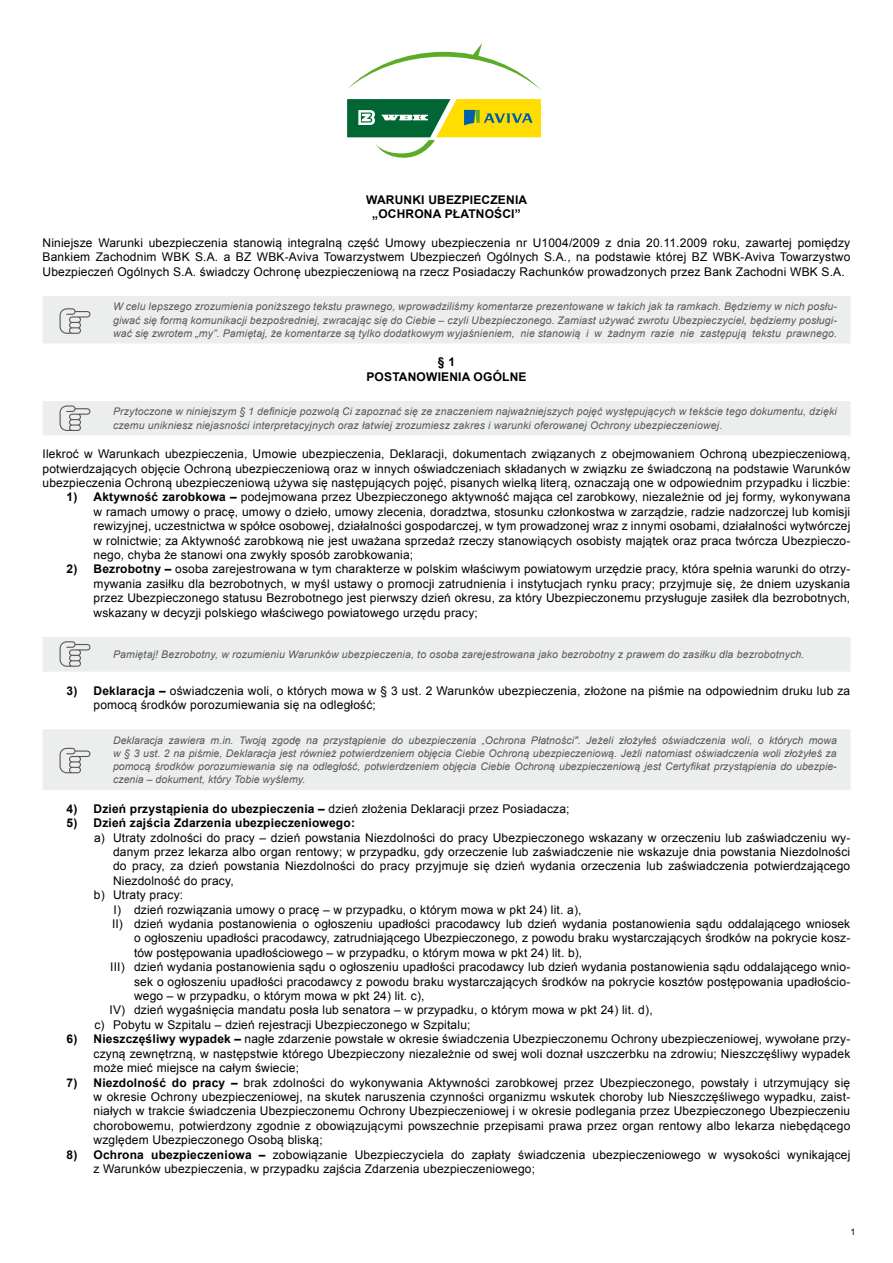
<style>
.page{position:relative;width:893px;height:1263px;background:#fff}
.page>*{position:absolute;margin:0;border:0;box-sizing:border-box;transform-origin:0 0}
.t1{font:12px/14.4px "Arial";letter-spacing:.015em;color:#000;text-align:justify}
.t2{font:700 12px/14.4px "Arial";letter-spacing:.015em;color:#000;text-align:center}
.t3{font:italic 10.5px/13.2px "Arial";letter-spacing:.015em;color:#58585a;text-align:justify}
.t4{font:9px "Arial";color:#000}
.s1{font-weight:700}
.s2{font-size:9px}
</style>
<div class="page">
<hr style="left:43px;top:296px;width:64px;height:1px;background:#eceded">
<hr style="left:107px;top:296px;width:743px;height:1px;background:#eceded">
<hr style="left:43px;top:401px;width:64px;height:2px;background:#eceded">
<hr style="left:107px;top:401px;width:743px;height:2px;background:#eceded">
<hr style="left:43px;top:637px;width:64px;height:1px;background:#eceded">
<hr style="left:107px;top:637px;width:743px;height:1px;background:#eceded">
<hr style="left:43px;top:670px;width:64px;height:2px;background:#eceded">
<hr style="left:107px;top:670px;width:743px;height:2px;background:#eceded">
<div style="left:44px;top:731px;width:805px;height:57px;background:#eceded"></div>
<hr style="left:43px;top:729px;width:64px;height:2px;background:#eceded">
<hr style="left:43px;top:731px;width:1px;height:57px;background:#eceded">
<hr style="left:107px;top:729px;width:743px;height:2px;background:#eceded">
<hr style="left:106px;top:731px;width:2px;height:57px;background:#eceded">
<hr style="left:849px;top:731px;width:1px;height:57px;background:#eceded">
<hr style="left:43px;top:788px;width:64px;height:2px;background:#eceded">
<hr style="left:107px;top:788px;width:743px;height:2px;background:#eceded">
<svg style="left:347px;top:43px;width:194px;height:47px"></svg>
<svg style="left:347px;top:99px;width:194px;height:59px"></svg>
<div style="left:43px;top:297px;width:807px;height:46px;background:#eceded"></div>
<div style="left:43px;top:638px;width:807px;height:32px;background:#eceded"></div>
<svg style="left:60px;top:748px;width:30px;height:25px"></svg>
<div style="left:43px;top:403px;width:807px;height:32px;background:#eceded"></div>
<p class="t2" style="left:366px;top:192px;width:162px">WARUNKI UBEZPIECZENIA „OCHRONA PŁATNOŚCI”</p>
<p class="t1" style="left:43px;top:235px;width:809px">Niniejsze Warunki ubezpieczenia stanowią integralną część Umowy ubezpieczenia nr U1004/2009 z dnia 20.11.2009 roku, zawartej pomiędzy Bankiem Zachodnim WBK S.A. a BZ WBK-Aviva Towarzystwem Ubezpieczeń Ogólnych S.A., na podstawie której BZ WBK-Aviva Towarzystwo Ubezpieczeń Ogólnych S.A. świadczy Ochronę ubezpieczeniową na rzecz Posiadaczy Rachunków prowadzonych przez Bank Zachodni WBK S.A.</p>
<p class="t3" style="left:113px;top:300px;width:725px">W celu lepszego zrozumienia poniższego tekstu prawnego, wprowadziliśmy komentarze prezentowane w takich jak ta ramkach. Będziemy w nich posłu&shy;giwać się formą komunikacji bezpośredniej, zwracając się do Ciebie – czyli Ubezpieczonego. Zamiast używać zwrotu Ubezpieczyciel, będziemy posługi&shy;wać się zwrotem „my”. Pamiętaj, że komentarze są tylko dodatkowym wyjaśnieniem, nie stanowią i w żadnym razie nie zastępują tekstu prawnego.</p>
<p class="t2" style="left:366px;top:355px;width:162px">§ 1<br>POSTANOWIENIA OGÓLNE</p>
<p class="t3" style="left:113px;top:405px;width:725px">Przytoczone w niniejszym § 1 definicje pozwolą Ci zapoznać się ze znaczeniem najważniejszych pojęć występujących w tekście tego dokumentu, dzięki czemu unikniesz niejasności interpretacyjnych oraz łatwiej zrozumiesz zakres i warunki oferowanej Ochrony ubezpieczeniowej.</p>
<p class="t1" style="left:43px;top:447px;width:809px">Ilekroć w Warunkach ubezpieczenia, Umowie ubezpieczenia, Deklaracji, dokumentach związanych z obejmowaniem Ochroną ubezpieczeniową, potwierdzających objęcie Ochroną ubezpieczeniową oraz w innych oświadczeniach składanych w związku ze świadczoną na podstawie Warunków ubezpieczenia Ochroną ubezpieczeniową używa się następujących pojęć, pisanych wielką literą, oznaczają one w odpowiednim przypadku i liczbie:</p>
<p class="t1" style="left:94px;top:490px;width:758px;text-indent:-27px"><span class="s1">1) Aktywność zarobkowa –</span> podejmowana przez Ubezpieczonego aktywność mająca cel zarobkowy, niezależnie od jej formy, wykonywana w ramach umowy o pracę, umowy o dzieło, umowy zlecenia, doradztwa, stosunku członkostwa w zarządzie, radzie nadzorczej lub komisji rewizyjnej, uczestnictwa w spółce osobowej, działalności gospodarczej, w tym prowadzonej wraz z innymi osobami, działalności wytwórczej w rolnictwie; za Aktywność zarobkową nie jest uważana sprzedaż rzeczy stanowiących osobisty majątek oraz praca twórcza Ubezpieczo&shy;nego, chyba że stanowi ona zwykły sposób zarobkowania;</p>
<p class="t1" style="left:94px;top:562px;width:758px;text-indent:-27px"><span class="s1">2) Bezrobotny –</span> osoba zarejestrowana w tym charakterze w polskim właściwym powiatowym urzędzie pracy, która spełnia warunki do otrzy&shy;mywania zasiłku dla bezrobotnych, w myśl ustawy o promocji zatrudnienia i instytucjach rynku pracy; przyjmuje się, że dniem uzyskania przez Ubezpieczonego statusu Bezrobotnego jest pierwszy dzień okresu, za który Ubezpieczonemu przysługuje zasiłek dla bezrobotnych, wskazany w decyzji polskiego właściwego powiatowego urzędu pracy;</p>
<p class="t3" style="left:113px;top:648px;width:693px">Pamiętaj! Bezrobotny, w rozumieniu Warunków ubezpieczenia, to osoba zarejestrowana jako bezrobotny z prawem do zasiłku dla bezrobotnych.</p>
<p class="t1" style="left:94px;top:683px;width:758px;text-indent:-27px"><span class="s1">3) Deklaracja –</span> oświadczenia woli, o których mowa w § 3 ust. 2 Warunków ubezpieczenia, złożone na piśmie na odpowiednim druku lub za pomocą środków porozumiewania się na odległość;</p>
<p class="t3" style="left:113px;top:733px;width:725px">Deklaracja zawiera m.in. Twoją zgodę na przystąpienie do ubezpieczenia <span class="s2">„</span>Ochrona Płatności". Jeżeli złożyłeś oświadczenia woli, o których mowa w § 3 ust. 2 na piśmie, Deklaracja jest również potwierdzeniem objęcia Ciebie Ochroną ubezpieczeniową. Jeżli natomiast oświadczenia woli złożyłeś za pomocą środków porozumiewania się na odległość, potwierdzeniem objęcia Ciebie Ochroną ubezpieczeniową jest Certyfikat przystąpienia do ubezpie&shy;czenia – dokument, który Tobie wyślemy.</p>
<p class="t1" style="left:67px;top:801px;width:505px"><span class="s1">4) Dzień przystąpienia do ubezpieczenia –</span> dzień złożenia Deklaracji przez Posiadacza;</p>
<p class="t2" style="left:67px;top:816px;width:290px">5) Dzień zajścia Zdarzenia ubezpieczeniowego:</p>
<p class="t1" style="left:94px;top:830px;width:758px">a) Utraty zdolności do pracy – dzień powstania Niezdolności do pracy Ubezpieczonego wskazany w orzeczeniu lub zaświadczeniu wy-</p>
<p class="t1" style="left:113px;top:845px;width:739px">danym przez lekarza albo organ rentowy; w przypadku, gdy orzeczenie lub zaświadczenie nie wskazuje dnia powstania Niezdolności</p>
<p class="t1" style="left:113px;top:859px;width:739px">do pracy, za dzień powstania Niezdolności do pracy przyjmuje się dzień wydania orzeczenia lub zaświadczenia potwierdzającego</p>
<p class="t1" style="left:113px;top:873px;width:122px">Niezdolność do pracy,</p>
<p class="t1" style="left:94px;top:888px;width:91px">b) Utraty pracy:</p>
<p class="t1" style="left:114px;top:902px;width:469px">I) dzień rozwiązania umowy o pracę – w przypadku, o którym mowa w pkt 24) lit. a),</p>
<p class="t1" style="left:112px;top:917px;width:740px">II) dzień wydania postanowienia o ogłoszeniu upadłości pracodawcy lub dzień wydania postanowienia sądu oddalającego wniosek</p>
<p class="t1" style="left:134px;top:931px;width:718px">o ogłoszeniu upadłości pracodawcy, zatrudniającego Ubezpieczonego, z powodu braku wystarczających środków na pokrycie kosz-</p>
<p class="t1" style="left:134px;top:945px;width:450px">tów postępowania upadłościowego – w przypadku, o którym mowa w pkt 24) lit. b),</p>
<p class="t1" style="left:110px;top:960px;width:742px">III) dzień wydania postanowienia sądu o ogłoszeniu upadłości pracodawcy lub dzień wydania postanowienia sądu oddalającego wnio-</p>
<p class="t1" style="left:134px;top:974px;width:718px">sek o ogłoszeniu upadłości pracodawcy z powodu braku wystarczających środków na pokrycie kosztów postępowania upadłościo-</p>
<p class="t1" style="left:134px;top:989px;width:292px">wego – w przypadku, o którym mowa w pkt 24) lit. c),</p>
<p class="t1" style="left:110px;top:1003px;width:545px">IV) dzień wygaśnięcia mandatu posła lub senatora – w przypadku, o którym mowa w pkt 24) lit. d),</p>
<p class="t1" style="left:94px;top:1017px;width:378px">c) Pobytu w Szpitalu – dzień rejestracji Ubezpieczonego w Szpitalu;</p>
<p class="t1" style="left:94px;top:1032px;width:758px;text-indent:-27px"><span class="s1">6) Nieszczęśliwy wypadek –</span> nagłe zdarzenie powstałe w okresie świadczenia Ubezpieczonemu Ochrony ubezpieczeniowej, wywołane przy&shy;czyną zewnętrzną, w następstwie którego Ubezpieczony niezależnie od swej woli doznał uszczerbku na zdrowiu; Nieszczęśliwy wypadek może mieć miejsce na całym świecie;</p>
<p class="t1" style="left:94px;top:1075px;width:758px;text-indent:-27px"><span class="s1">7) Niezdolność do pracy –</span> brak zdolności do wykonywania Aktywności zarobkowej przez Ubezpieczonego, powstały i utrzymujący się w okresie Ochrony ubezpieczeniowej, na skutek naruszenia czynności organizmu wskutek choroby lub Nieszczęśliwego wypadku, zaist&shy;niałych w trakcie świadczenia Ubezpieczonemu Ochrony Ubezpieczeniowej i w okresie podlegania przez Ubezpieczonego Ubezpieczeniu chorobowemu, potwierdzony zgodnie z obowiązującymi powszechnie przepisami prawa przez organ rentowy albo lekarza niebędącego względem Ubezpieczonego Osobą bliską;</p>
<p class="t1" style="left:94px;top:1147px;width:758px;text-indent:-27px"><span class="s1">8) Ochrona ubezpieczeniowa –</span> zobowiązanie Ubezpieczyciela do zapłaty świadczenia ubezpieczeniowego w wysokości wynikającej z Warunków ubezpieczenia, w przypadku zajścia Zdarzenia ubezpieczeniowego;</p>
<p class="t4" style="left:850px;top:1226px;width:7px">1</p>
</div>
